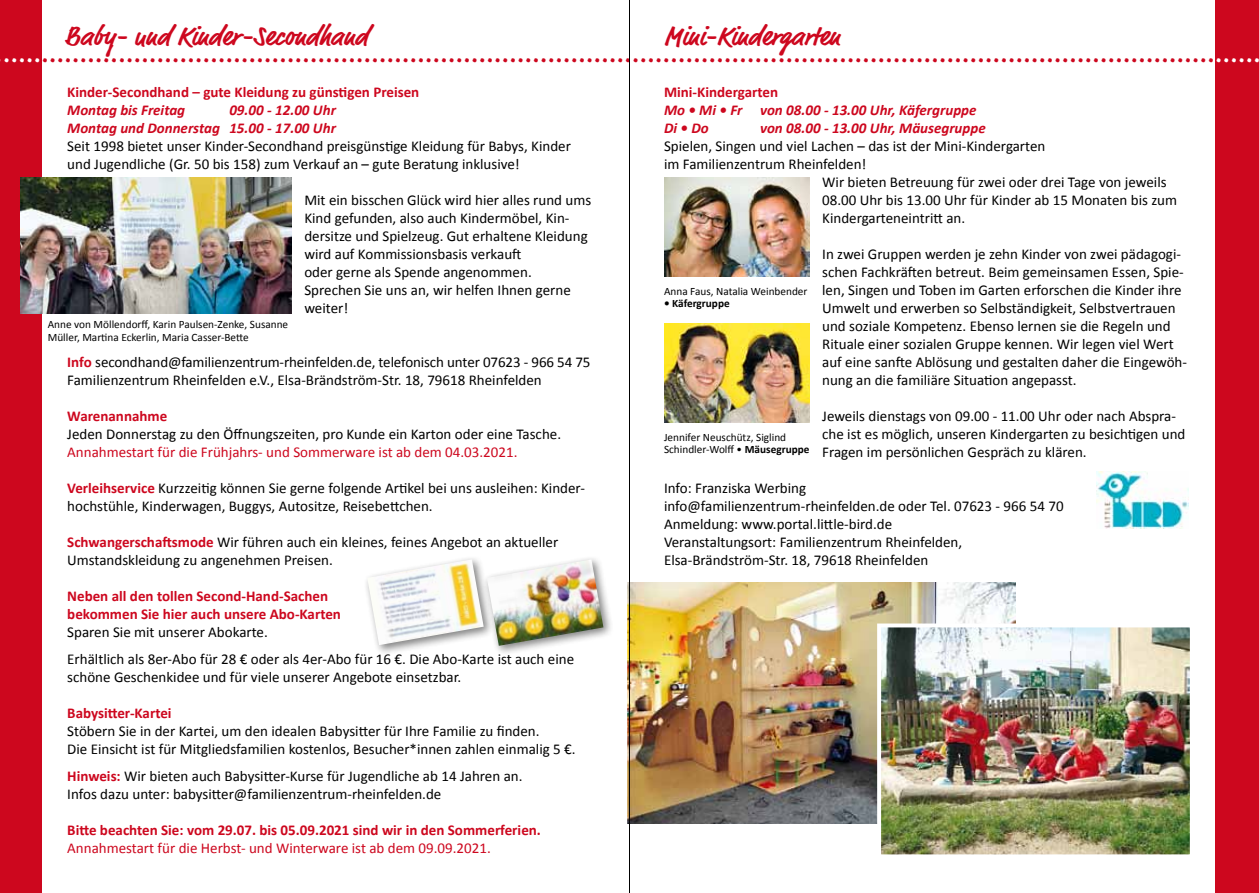
<style>
.page{position:relative;width:1259px;height:893px;background:#fff}
.page>*{position:absolute;margin:0;border:0;box-sizing:border-box;transform-origin:0 0}
.t1{font:700 27px "Market";color:#cd071e}
.t2{font:15px/18px "Calibri";color:#000}
.t3{font:700 15px/18px "Calibri";color:#cd071e}
.t4{font:italic 700 15px/18px "Calibri";color:#cd071e;text-align:right}
.t5{font:15px "Calibri";color:#cd071e}
.t6{font:11.25px/12.9px "Calibri";color:#000}
.t7{font:700 11.25px "Calibri";color:#000}
.s1{color:#fff}
.s2{font-weight:700;color:#cd071e}
.s3{font-weight:700}
</style>
<div class="page">
<div style="left:0;top:0;width:42px;height:893px;background:#cd071e"></div>
<div style="left:1216px;top:0;width:43px;height:893px;background:#cd071e"></div>
<img style="left:21px;top:178px;width:271px;height:135px">
<img style="left:1096px;top:471px;width:92px;height:58px">
<img style="left:664px;top:178px;width:145px;height:99px">
<img style="left:664px;top:323px;width:145px;height:99px">
<img style="left:628px;top:582px;width:388px;height:242px">
<img style="left:882px;top:628px;width:306px;height:225px">
<div style="left:877px;top:623px;width:316px;height:235px;border:4px solid #fff"></div>
<div style="left:482px;top:555px;width:132px;height:101px;background:#000;opacity:.5"></div>
<img style="left:494px;top:559px;width:109px;height:87px">
<div style="left:362px;top:555px;width:132px;height:101px;background:#000;opacity:.5"></div>
<img style="left:367px;top:559px;width:117px;height:86px">
<hr style="left:629px;top:0;width:1px;height:893px;background:#000">
<h1 class="t1" style="left:64px;top:20px;width:305px">Baby- und Kinder-Secondhand</h1>
<h1 class="t1" style="left:664px;top:20px;width:177px">Mini-Kindergarten</h1>
<h1 class="t1" style="left:3px;top:36px;width:1259px"><span class="s1">.....</span>.........................................................................................................................................................<span class="s1">......</span></h1>
<p class="t3" style="left:67px;top:83px;width:353px">Kinder-Secondhand – gute Kleidung zu günstigen Preisen</p>
<p class="t4" style="left:67px;top:101px;width:119px">Montag bis Freitag</p>
<p class="t3" style="left:664px;top:83px;width:116px">Mini-Kindergarten</p>
<p class="t4" style="left:664px;top:101px;width:314px;text-align:left">Mo • Mi • Fr von 08.00 - 13.00 Uhr, Käfergruppe<br>Di • Do</p>
<p class="t4" style="left:67px;top:101px;width:270px">09.00 - 12.00 Uhr<br>Montag und Donnerstag 15.00 - 17.00 Uhr</p>
<p class="t2" style="left:67px;top:137px;width:505px">Seit 1998 bietet unser Kinder-Secondhand preisgünstige Kleidung für Babys, Kinder und Jugendliche (Gr. 50 bis 158) zum Verkauf an – gute Beratung inklusive!</p>
<p class="t2" style="left:304px;top:191px;width:288px">Mit ein bisschen Glück wird hier alles rund ums Kind gefunden, also auch Kindermöbel, Kin&shy;dersitze und Spielzeug. Gut erhaltene Kleidung wird auf Kommissionsbasis verkauft<br>oder gerne als Spende angenommen.<br>Sprechen Sie uns an, wir helfen Ihnen gerne weiter!</p>
<p class="t4" style="left:760px;top:119px;width:227px">von 08.00 - 13.00 Uhr, Mäusegruppe</p>
<p class="t2" style="left:664px;top:137px;width:383px">Spielen, Singen und viel Lachen – das ist der Mini-Kindergarten</p>
<p class="t2" style="left:664px;top:155px;width:204px">im Familienzentrum Rheinfelden!</p>
<p class="t2" style="left:822px;top:173px;width:346px">Wir bieten Betreuung für zwei oder drei Tage von jeweils</p>
<p class="t2" style="left:822px;top:191px;width:356px">08.00 Uhr bis 13.00 Uhr für Kinder ab 15 Monaten bis zum</p>
<p class="t2" style="left:822px;top:209px;width:144px">Kindergarteneintritt an.</p>
<p class="t2" style="left:822px;top:245px;width:366px">In zwei Gruppen werden je zehn Kinder von zwei pädagogi&shy;schen Fachkräften betreut. Beim gemeinsamen Essen, Spie&shy;len, Singen und Toben im Garten erforschen die Kinder ihre Umwelt und erwerben so Selbständigkeit, Selbstvertrauen und soziale Kompetenz. Ebenso lernen sie die Regeln und Rituale einer sozialen Gruppe kennen. Wir legen viel Wert auf eine sanfte Ablösung und gestalten daher die Eingewöh&shy;nung an die familiäre Situation angepasst.</p>
<p class="t2" style="left:822px;top:407px;width:365px">Jeweils dienstags von 09.00 - 11.00 Uhr oder nach Abspra&shy;che ist es möglich, unseren Kindergarten zu besichtigen und<br>Fragen im persönlichen Gespräch zu klären.</p>
<p class="t2" style="left:664px;top:479px;width:401px">Info: Franziska Werbing<br>info@familienzentrum-rheinfelden.de oder Tel. 07623 - 966 54 70<br>Anmeldung: www.portal.little-bird.de<br>Veranstaltungsort: Familienzentrum Rheinfelden, Elsa-Brändström-Str. 18, 79618 Rheinfelden</p>
<p class="t6" style="left:664px;top:285px;width:145px">Anna Faus, Natalia Weinbender</p>
<p class="t7" style="left:664px;top:297px;width:67px">• Käfergruppe</p>
<p class="t6" style="left:48px;top:318px;width:242px">Anne von Möllendorff, Karin Paulsen-Zenke, Susanne<br>Müller, Martina Eckerlin, Maria Casser-Bette</p>
<p class="t2" style="left:67px;top:353px;width:525px"><span class="s2">Info</span> secondhand@familienzentrum-rheinfelden.de, telefonisch unter 07623 - 966 54 75<br>Familienzentrum Rheinfelden e.V., Elsa-Brändström-Str. 18, 79618 Rheinfelden</p>
<p class="t3" style="left:67px;top:407px;width:101px">Warenannahme</p>
<p class="t2" style="left:67px;top:425px;width:495px">Jeden Donnerstag zu den Öffnungszeiten, pro Kunde ein Karton oder eine Tasche.</p>
<p class="t5" style="left:67px;top:442px;width:452px">Annahmestart für die Frühjahrs- und Sommerware ist ab dem 04.03.2021.</p>
<p class="t2" style="left:67px;top:479px;width:519px"><span class="s2">Verleihservice</span> Kurzzeitig können Sie gerne folgende Artikel bei uns ausleihen: Kinder&shy;hochstühle, Kinderwagen, Buggys, Autositze, Reisebettchen.</p>
<p class="t2" style="left:67px;top:533px;width:492px"><span class="s2">Schwangerschaftsmode</span> Wir führen auch ein kleines, feines Angebot an aktueller<br>Umstandskleidung zu angenehmen Preisen.</p>
<p class="t3" style="left:67px;top:587px;width:275px">Neben all den tollen Second-Hand-Sachen bekommen Sie hier auch unsere Abo-Karten</p>
<p class="t2" style="left:67px;top:618px;width:508px;line-height:27px">Sparen Sie mit unserer Abokarte.<br>Erhältlich als 8er-Abo für 28 € oder als 4er-Abo für 16 €. Die Abo-Karte ist auch eine</p>
<p class="t2" style="left:67px;top:668px;width:395px">schöne Geschenkidee und für viele unserer Angebote einsetzbar.</p>
<p class="t3" style="left:67px;top:704px;width:106px">Babysitter-Kartei</p>
<p class="t2" style="left:67px;top:722px;width:510px">Stöbern Sie in der Kartei, um den idealen Babysitter für Ihre Familie zu finden.<br>Die Einsicht ist für Mitgliedsfamilien kostenlos, Besucher*innen zahlen einmalig 5 €.</p>
<p class="t2" style="left:67px;top:767px;width:457px"><span class="s2">Hinweis:</span> Wir bieten auch Babysitter-Kurse für Jugendliche ab 14 Jahren an.<br>Infos dazu unter: babysitter@familienzentrum-rheinfelden.de</p>
<p class="t3" style="left:67px;top:821px;width:475px">Bitte beachten Sie: vom 29.07. bis 05.09.2021 sind wir in den Sommerferien.</p>
<p class="t5" style="left:67px;top:838px;width:425px">Annahmestart für die Herbst- und Winterware ist ab dem 09.09.2021.</p>
<p class="t6" style="left:664px;top:431px;width:147px">Jennifer Neuschütz, Siglind<br>Schindler-Wolff • <span class="s3">Mäusegruppe</span></p>
</div>
